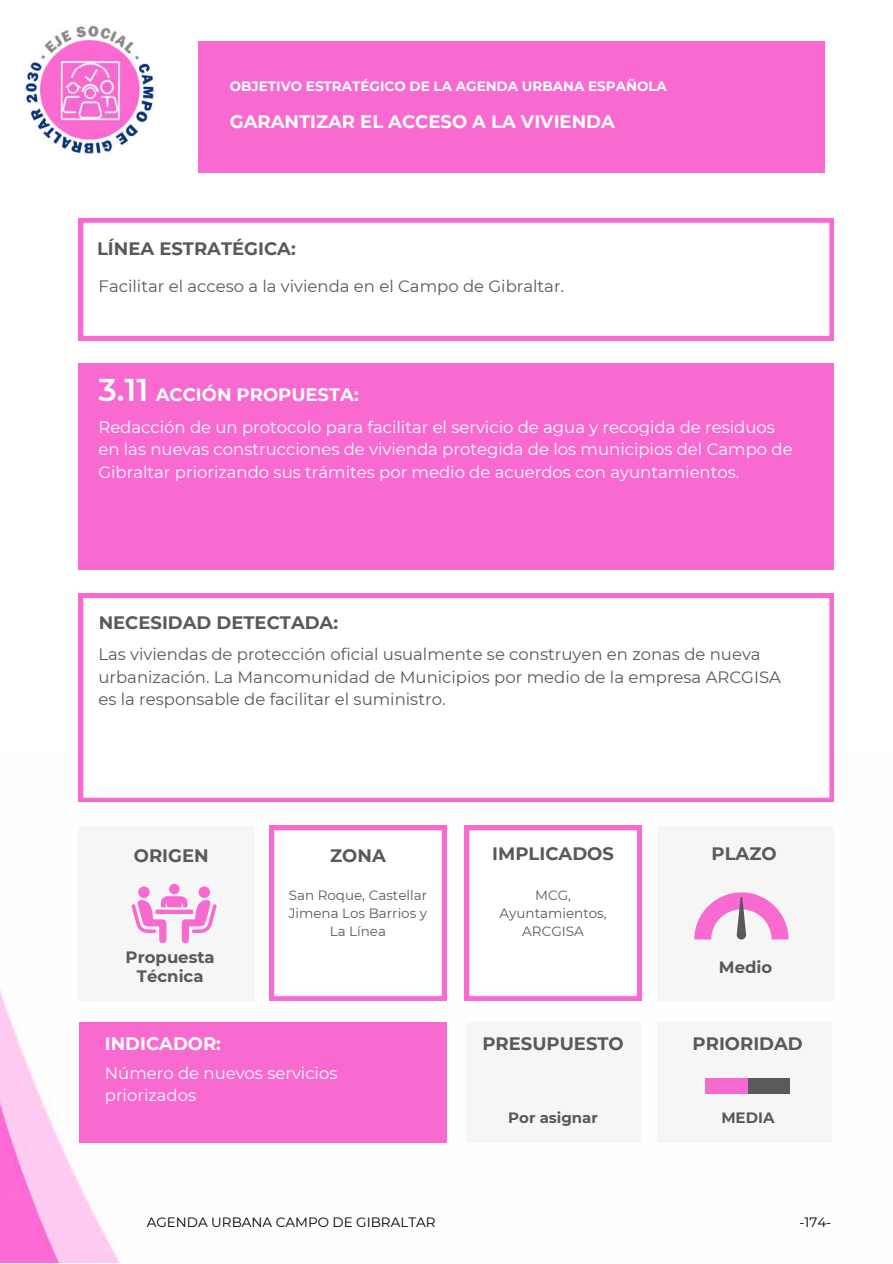
<style>
.page{position:relative;width:893px;height:1264px;background:#fff}
.page>*{position:absolute;margin:0;border:0;box-sizing:border-box;transform-origin:0 0}
.t1{font:600 31.5px "Montserrat";color:#fff}
.t2{font:700 18px "Montserrat";color:#595959}
.t3{font:700 18px "Montserrat";color:#fff}
.t4{font:16.5px/22.5px "Montserrat";color:#fff}
.t5{font:16.5px/22.5px "Montserrat";color:#595959}
.t6{font:700 16.5px/19px "Montserrat";color:#595959;text-align:center}
.t7{font:700 15px "Montserrat";color:#595959}
.t8{font:13.5px/18px "Montserrat";color:#595959;text-align:center}
.t9{font:700 13.5px "Montserrat";color:#fff}
.t10{font:13.5px "Montserrat";color:#000}
</style>
<div class="page">
<img style="left:0;top:754px;width:834px;height:508px">
<div style="left:198px;top:41px;width:626px;height:132px;background:#f96ad1"></div>
<div style="left:79px;top:363px;width:754px;height:207px;background:#f96ad1"></div>
<svg style="left:79px;top:218px;width:754px;height:122px"></svg>
<svg style="left:79px;top:593px;width:754px;height:208px"></svg>
<div style="left:78px;top:825px;width:177px;height:175px;background:#f6f6f6"></div>
<div style="left:657px;top:825px;width:176px;height:175px;background:#f6f6f6"></div>
<svg style="left:694px;top:892px;width:94px;height:47px"></svg>
<div style="left:79px;top:1022px;width:367px;height:120px;background:#f96ad1"></div>
<div style="left:465px;top:1022px;width:175px;height:120px;background:#f6f6f6"></div>
<div style="left:657px;top:1022px;width:175px;height:120px;background:#f6f6f6"></div>
<div style="left:705px;top:1078px;width:84px;height:15px;background:#595959"></div>
<div style="left:705px;top:1078px;width:42px;height:15px;background:#f96ad1"></div>
<svg style="left:465px;top:825px;width:176px;height:175px"></svg>
<svg style="left:270px;top:825px;width:176px;height:175px"></svg>
<img style="left:24px;top:24px;width:130px;height:130px">
<svg style="left:131px;top:896px;width:86px;height:47px"></svg>
<div style="left:198px;top:886px;width:12px;height:12px;background:#f96ad1;border-radius:50%"></div>
<div style="left:138px;top:886px;width:12px;height:12px;background:#f96ad1;border-radius:50%"></div>
<div style="left:169px;top:883px;width:11px;height:11px;background:#f96ad1;border-radius:50%"></div>
<p class="t9" style="left:230px;top:78px;width:438px">OBJETIVO ESTRATÉGICO DE LA AGENDA URBANA ESPAÑOLA</p>
<p class="t3" style="left:230px;top:111px;width:386px">GARANTIZAR EL ACCESO A LA VIVIENDA</p>
<p class="t2" style="left:97px;top:237px;width:200px">LÍNEA ESTRATÉGICA:</p>
<p class="t5" style="left:99px;top:275px;width:467px">Facilitar el acceso a la vivienda en el Campo de Gibraltar.</p>
<h1 class="t1" style="left:98px;top:370px;width:51px">3.11</h1>
<p class="t3" style="left:156px;top:384px;width:204px">ACCIÓN PROPUESTA:</p>
<p class="t4" style="left:98px;top:415px;width:695px">Redacción de un protocolo para facilitar el servicio de agua y recogida de residuos en las nuevas construcciones de vivienda protegida de los municipios del Campo de<br>Gibraltar priorizando sus trámites por medio de acuerdos con ayuntamientos.</p>
<p class="t2" style="left:99px;top:611px;width:241px">NECESIDAD DETECTADA:</p>
<p class="t5" style="left:98px;top:643px;width:684px">Las viviendas de protección oficial usualmente se construyen en zonas de nueva urbanización. La Mancomunidad de Municipios por medio de la empresa ARCGISA es la responsable de facilitar el suministro.</p>
<p class="t2" style="left:134px;top:844px;width:76px">ORIGEN</p>
<p class="t6" style="left:126px;top:947px;width:91px">Propuesta<br>Técnica</p>
<p class="t2" style="left:330px;top:844px;width:57px">ZONA</p>
<p class="t2" style="left:492px;top:842px;width:123px">IMPLICADOS</p>
<p class="t2" style="left:711px;top:842px;width:67px">PLAZO</p>
<p class="t2" style="left:325px;top:877px;width:57px">ZONA</p>
<p class="t8" style="left:289px;top:886px;width:140px">San Roque, Castellar<br>Jimena Los Barrios y<br>La Línea</p>
<p class="t8" style="left:499px;top:886px;width:109px">MCG,<br>Ayuntamientos,<br>ARCGISA</p>
<p class="t6" style="left:719px;top:957px;width:55px">Medio</p>
<p class="t3" style="left:105px;top:1032px;width:118px">INDICADOR:</p>
<p class="t4" style="left:105px;top:1061px;width:234px">Número de nuevos servicios priorizados</p>
<p class="t2" style="left:482px;top:1032px;width:143px">PRESUPUESTO</p>
<p class="t2" style="left:692px;top:1032px;width:112px">PRIORIDAD</p>
<p class="t7" style="left:508px;top:1108px;width:91px">Por asignar</p>
<p class="t7" style="left:721px;top:1108px;width:55px">MEDIA</p>
<p class="t10" style="left:147px;top:1213px;width:290px">AGENDA URBANA CAMPO DE GIBRALTAR</p>
<p class="t10" style="left:799px;top:1213px;width:34px">-174-</p>
</div>
